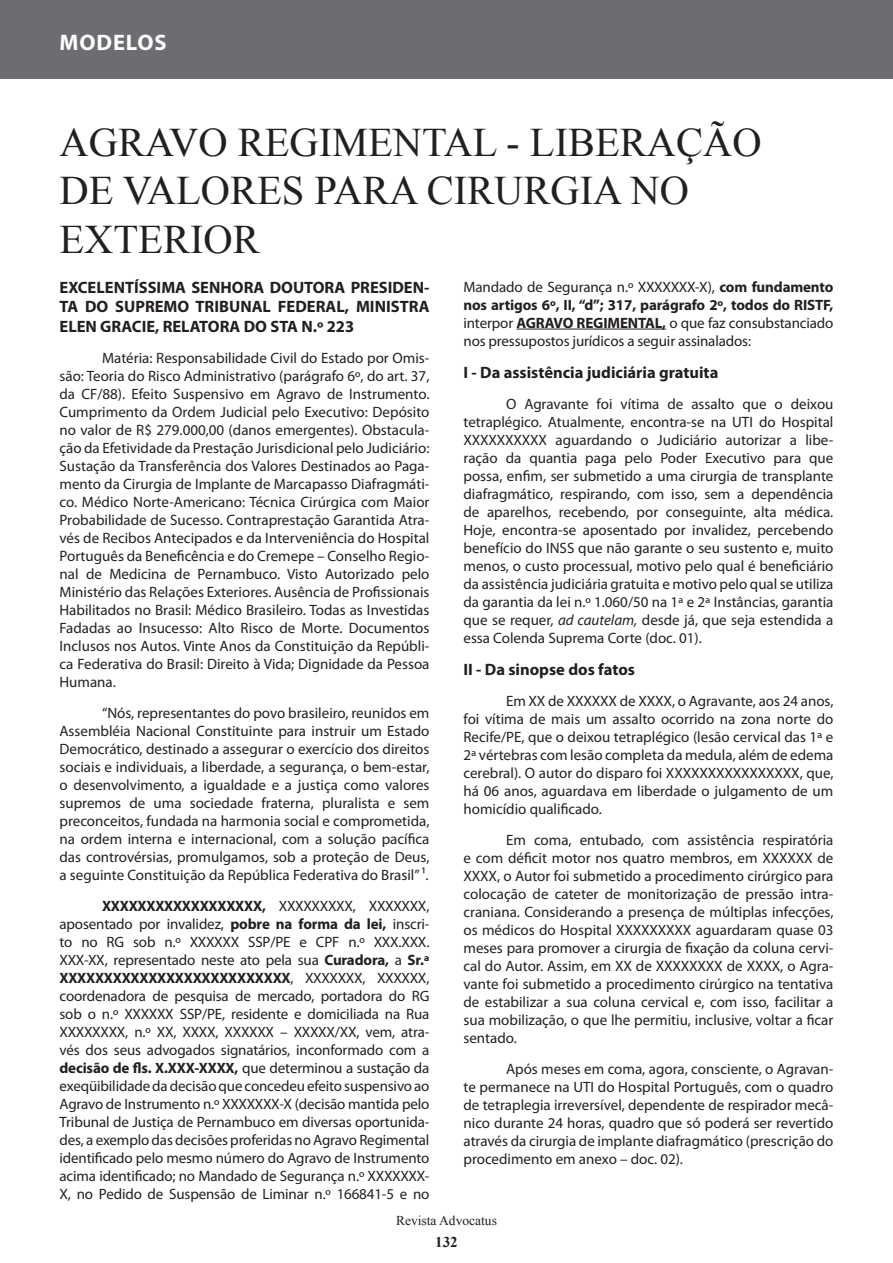
<style>
.page{position:relative;width:893px;height:1263px;background:#fff}
.page>*{position:absolute;margin:0;border:0;box-sizing:border-box;transform-origin:0 0}
.t1{font:40.5px/48.6px "Times New Roman";color:#231f20}
.t2{font:700 22.5px "Myriad Pro";letter-spacing:.04em;color:#fff}
.t3{font:700 16.5px/19.8px "Myriad Pro";color:#231f20;text-align:justify}
.t4{font:15px/18px "Myriad Pro";color:#231f20;text-align:justify}
.t5{font:700 15px "Times New Roman";color:#231f20}
.t6{font:13.5px "Times New Roman";color:#231f20}
.s1{font-weight:700}
.s2{font-style:italic}
</style>
<div class="page">
<div style="left:0;top:0;width:893px;height:79px;background:#6c6d70"></div>
<hr style="left:516px;top:329px;width:150px;height:1px;background:#231f20">
<h2 class="t2" style="left:60px;top:28px;width:109px">MODELOS</h2>
<h1 class="t1" style="left:60px;top:117px;width:704px">AGRAVO REGIMENTAL - LIBERAÇÃO<br>DE VALORES PARA CIRURGIA NO<br>EXTERIOR</h1>
<p class="t3" style="left:60px;top:277px;width:371px">EXCELENTÍSSIMA SENHORA DOUTORA PRESIDEN-TA DO SUPREMO TRIBUNAL FEDERAL, MINISTRA ELEN GRACIE, RELATORA DO STA N.º 223</p>
<p class="t4" style="left:60px;top:349px;width:371px;text-indent:43px">Matéria: Responsabilidade Civil do Estado por Omis&shy;são: Teoria do Risco Administrativo (parágrafo 6º, do art. 37, da CF/88). Efeito Suspensivo em Agravo de Instrumento.<br>Cumprimento da Ordem Judicial pelo Executivo: Depósito no valor de R$ 279.000,00 (danos emergentes). Obstacula&shy;ção da Efetividade da Prestação Jurisdicional pelo Judiciário:<br>Sustação da Transferência dos Valores Destinados ao Paga&shy;mento da Cirurgia de Implante de Marcapasso Diafragmáti&shy;co. Médico Norte-Americano: Técnica Cirúrgica com Maior Probabilidade de Sucesso. Contraprestação Garantida Atra&shy;vés de Recibos Antecipados e da Interveniência do Hospital Português da Beneficência e do Cremepe – Conselho Regio&shy;nal de Medicina de Pernambuco. Visto Autorizado pelo Ministério das Relações Exteriores. Ausência de Profissionais Habilitados no Brasil: Médico Brasileiro. Todas as Investidas Fadadas ao Insucesso: Alto Risco de Morte. Documentos Inclusos nos Autos. Vinte Anos da Constituição da Repúbli&shy;ca Federativa do Brasil: Direito à Vida; Dignidade da Pessoa Humana.</p>
<p class="t4" style="left:60px;top:703px;width:371px;text-indent:43px">“Nós, representantes do povo brasileiro, reunidos em Assembléia Nacional Constituinte para instruir um Estado Democrático, destinado a assegurar o exercício dos direitos sociais e individuais, a liberdade, a segurança, o bem-estar, o desenvolvimento, a igualdade e a justiça como valores supremos de uma sociedade fraterna, pluralista e sem preconceitos, fundada na harmonia social e comprometida, na ordem interna e internacional, com a solução pacífica das controvérsias, promulgamos, sob a proteção de Deus, a seguinte Constituição da República Federativa do Brasil” ¹.</p>
<p class="t4" style="left:60px;top:896px;width:371px;text-indent:43px"><span class="s1">XXXXXXXXXXXXXXXXXX,</span> XXXXXXXXX, XXXXXXX, aposentado por invalidez, <span class="s1">pobre na forma da lei,</span> inscri&shy;to no RG sob n.º XXXXXX SSP/PE e CPF n.º XXX.XXX.<br>XXX-XX, representado neste ato pela sua <span class="s1">Curadora,</span> a <span class="s1">Sr.ª XXXXXXXXXXXXXXXXXXXXXXXXXX</span>, XXXXXXX, XXXXXX, coordenadora de pesquisa de mercado, portadora do RG sob o n.º XXXXXX SSP/PE, residente e domiciliada na Rua XXXXXXXX, n.º XX, XXXX, XXXXXX – XXXXX/XX, vem, atra&shy;vés dos seus advogados signatários, inconformado com a <span class="s1">decisão de fls. X.XXX-XXXX,</span> que determinou a sustação da exeqüibilidade da decisão que concedeu efeito suspensivo ao Agravo de Instrumento n.º XXXXXXX-X (decisão mantida pelo Tribunal de Justiça de Pernambuco em diversas oportunida&shy;des, a exemplo das decisões proferidas no Agravo Regimental identificado pelo mesmo número do Agravo de Instrumento acima identificado; no Mandado de Segurança n.º XXXXXXX-X, no Pedido de Suspensão de Liminar n.º 166841-5 e no</p>
<p class="t4" style="left:463px;top:277px;width:371px">Mandado de Segurança n.º XXXXXXX-X), <span class="s1">com fundamento nos artigos 6º, II, “d”; 317, parágrafo 2º, todos do RISTF, </span>interpor <span class="s1">AGRAVO REGIMENTAL,</span> o que faz consubstanciado nos pressupostos jurídicos a seguir assinalados:</p>
<p class="t3" style="left:463px;top:362px;width:256px">I - Da assistência judiciária gratuita</p>
<p class="t4" style="left:463px;top:395px;width:371px;text-indent:43px">O Agravante foi vítima de assalto que o deixou tetraplégico. Atualmente, encontra-se na UTI do Hospital XXXXXXXXXX aguardando o Judiciário autorizar a libe&shy;ração da quantia paga pelo Poder Executivo para que possa, enfim, ser submetido a uma cirurgia de transplante diafragmático, respirando, com isso, sem a dependência de aparelhos, recebendo, por conseguinte, alta médica.<br>Hoje, encontra-se aposentado por invalidez, percebendo benefício do INSS que não garante o seu sustento e, muito menos, o custo processual, motivo pelo qual é beneficiário da assistência judiciária gratuita e motivo pelo qual se utiliza da garantia da lei n.º 1.060/50 na 1ª e 2ª Instâncias, garantia que se requer, <span class="s2">ad cautelam,</span> desde já, que seja estendida a essa Colenda Suprema Corte (doc. 01).</p>
<p class="t3" style="left:463px;top:659px;width:173px">II - Da sinopse dos fatos</p>
<p class="t4" style="left:463px;top:692px;width:371px;text-indent:43px">Em XX de XXXXXX de XXXX, o Agravante, aos 24 anos, foi vítima de mais um assalto ocorrido na zona norte do Recife/PE, que o deixou tetraplégico (lesão cervical das 1ª e 2ª vértebras com lesão completa da medula, além de edema cerebral). O autor do disparo foi XXXXXXXXXXXXXXXX, que, há 06 anos, aguardava em liberdade o julgamento de um homicídio qualificado.</p>
<p class="t4" style="left:463px;top:831px;width:371px;text-indent:43px">Em coma, entubado, com assistência respiratória e com déficit motor nos quatro membros, em XXXXXX de XXXX, o Autor foi submetido a procedimento cirúrgico para colocação de cateter de monitorização de pressão intra&shy;craniana. Considerando a presença de múltiplas infecções, os médicos do Hospital XXXXXXXXX aguardaram quase 03 meses para promover a cirurgia de fixação da coluna cervi&shy;cal do Autor. Assim, em XX de XXXXXXXX de XXXX, o Agra&shy;vante foi submetido a procedimento cirúrgico na tentativa de estabilizar a sua coluna cervical e, com isso, facilitar a sua mobilização, o que lhe permitiu, inclusive, voltar a ficar sentado.</p>
<p class="t4" style="left:463px;top:1059px;width:371px;text-indent:43px">Após meses em coma, agora, consciente, o Agravan&shy;te permanece na UTI do Hospital Português, com o quadro de tetraplegia irreversível, dependente de respirador mecâ&shy;nico durante 24 horas, quadro que só poderá ser revertido através da cirurgia de implante diafragmático (prescrição do procedimento em anexo – doc. 02).</p>
<p class="t6" style="left:396px;top:1211px;width:102px">Revista Advocatus</p>
<p class="t5" style="left:435px;top:1231px;width:24px">132</p>
</div>
